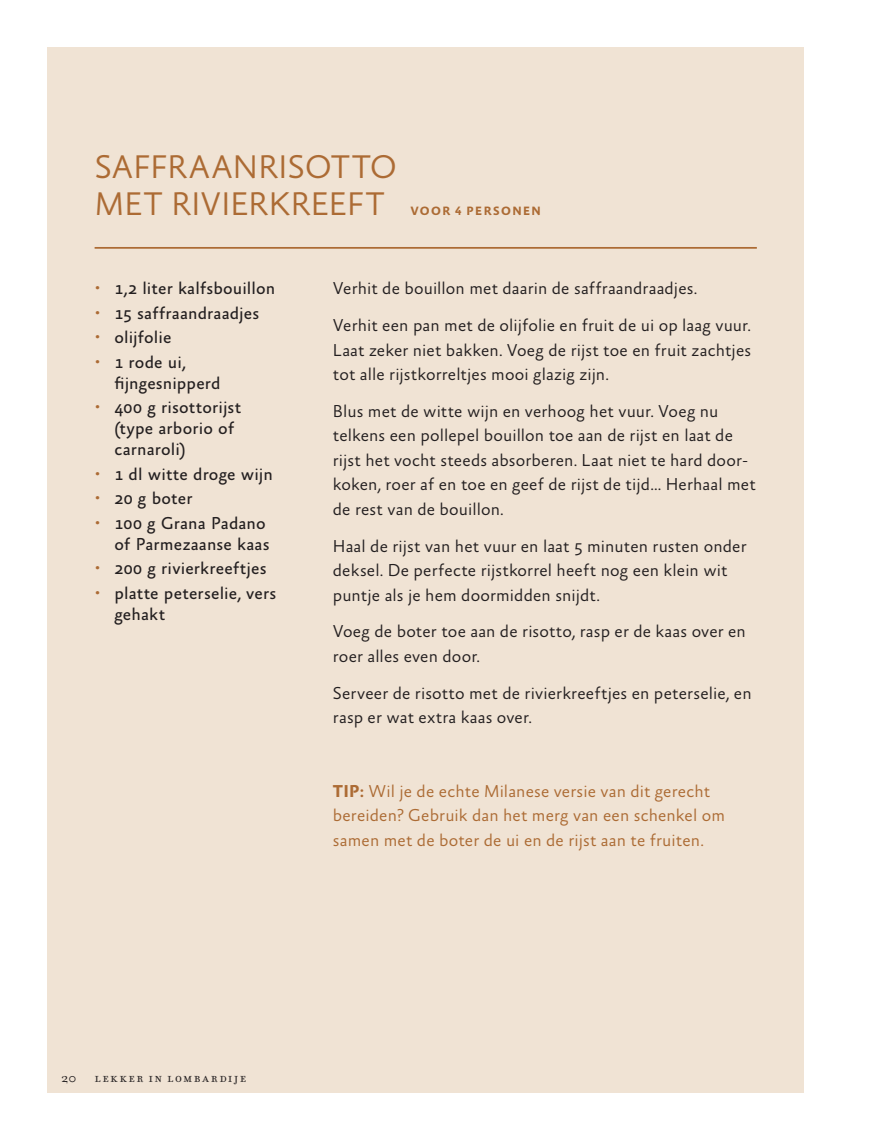
<style>
.page{position:relative;width:883px;height:1141px;background:#fff}
.page>*{position:absolute;margin:0;border:0;box-sizing:border-box;transform-origin:0 0}
.t1{font:300 33.25px/36.8px "Absara Sans OT";letter-spacing:.005em;color:#ac6b34}
.t2{font:300 17.5px/24.5px "Absara Sans OT";letter-spacing:.005em;color:#231f20}
.t3{font:17.5px/24.5px "Absara Sans OT";letter-spacing:.01em;color:#231f20}
.t4{font:300 17.5px/24.5px "Absara Sans OT";letter-spacing:.005em;color:#ac6b34}
.t5{font:14.88px "Filosofia OT";letter-spacing:.105em;color:#231f20}
.t6{font:700 12.25px "Absara Sans OT";letter-spacing:.11em;color:#ac6b34}
.s1{font-weight:700}
</style>
<div class="page">
<div style="left:48px;top:48px;width:756px;height:1045px;background:#f0e3d4"></div>
<hr style="left:95px;top:247px;width:662px;height:2px;background:#ac6b34">
<h1 class="t1" style="left:95px;top:151px;width:304px">SAFFRAANRISOTTO<br>MET RIVIERKREEFT</h1>
<p class="t6" style="left:410px;top:204px;width:132px">VOOR 4 PERSONEN</p>
<p class="t3" style="left:114px;top:278px;width:162px">1,2 liter kalfsbouillon<br>15 saffraandraadjes olijfolie<br>1 rode ui,</p>
<p class="t3" style="left:114px;top:372px;width:128px">fijngesnipperd<br>400 g risottorijst</p>
<p class="t3" style="left:114px;top:419px;width:121px;line-height:21px">(type arborio of carnaroli)</p>
<p class="t3" style="left:114px;top:463px;width:160px">1 dl witte droge wijn<br>20 g boter<br>100 g Grana Padano</p>
<p class="t3" style="left:114px;top:533px;width:163px">of Parmezaanse kaas<br>200 g rivierkreeftjes platte peterselie, vers</p>
<p class="t3" style="left:114px;top:603px;width:52px">gehakt</p>
<p class="t2" style="left:333px;top:271px;width:420px;line-height:36.8px">Verhit de bouillon met daarin de saffraandraadjes.<br>Verhit een pan met de olijfolie en fruit de ui op laag vuur.</p>
<p class="t2" style="left:333px;top:339px;width:420px">Laat zeker niet bakken. Voeg de rijst toe en fruit zachtjes tot alle rijstkorreltjes mooi glazig zijn.</p>
<p class="t2" style="left:333px;top:400px;width:424px">Blus met de witte wijn en verhoog het vuur. Voeg nu telkens een pollepel bouillon toe aan de rijst en laat de rijst het vocht steeds absorberen. Laat niet te hard door&shy;koken, roer af en toe en geef de rijst de tijd... Herhaal met de rest van de bouillon.</p>
<p class="t2" style="left:333px;top:535px;width:415px">Haal de rijst van het vuur en laat 5 minuten rusten onder deksel. De perfecte rijstkorrel heeft nog een klein wit puntje als je hem doormidden snijdt.</p>
<p class="t2" style="left:333px;top:621px;width:415px">Voeg de boter toe aan de risotto, rasp er de kaas over en roer alles even door.</p>
<p class="t2" style="left:333px;top:682px;width:420px">Serveer de risotto met de rivierkreeftjes en peterselie, en rasp er wat extra kaas over.</p>
<p class="t4" style="left:333px;top:780px;width:394px"><span class="s1">TIP:</span> Wil je de echte Milanese versie van dit gerecht bereiden? Gebruik dan het merg van een schenkel om samen met de boter de ui en de rijst aan te fruiten.</p>
<p class="t5" style="left:62px;top:1069px;width:186px">20 lekker in lombardije</p>
</div>
